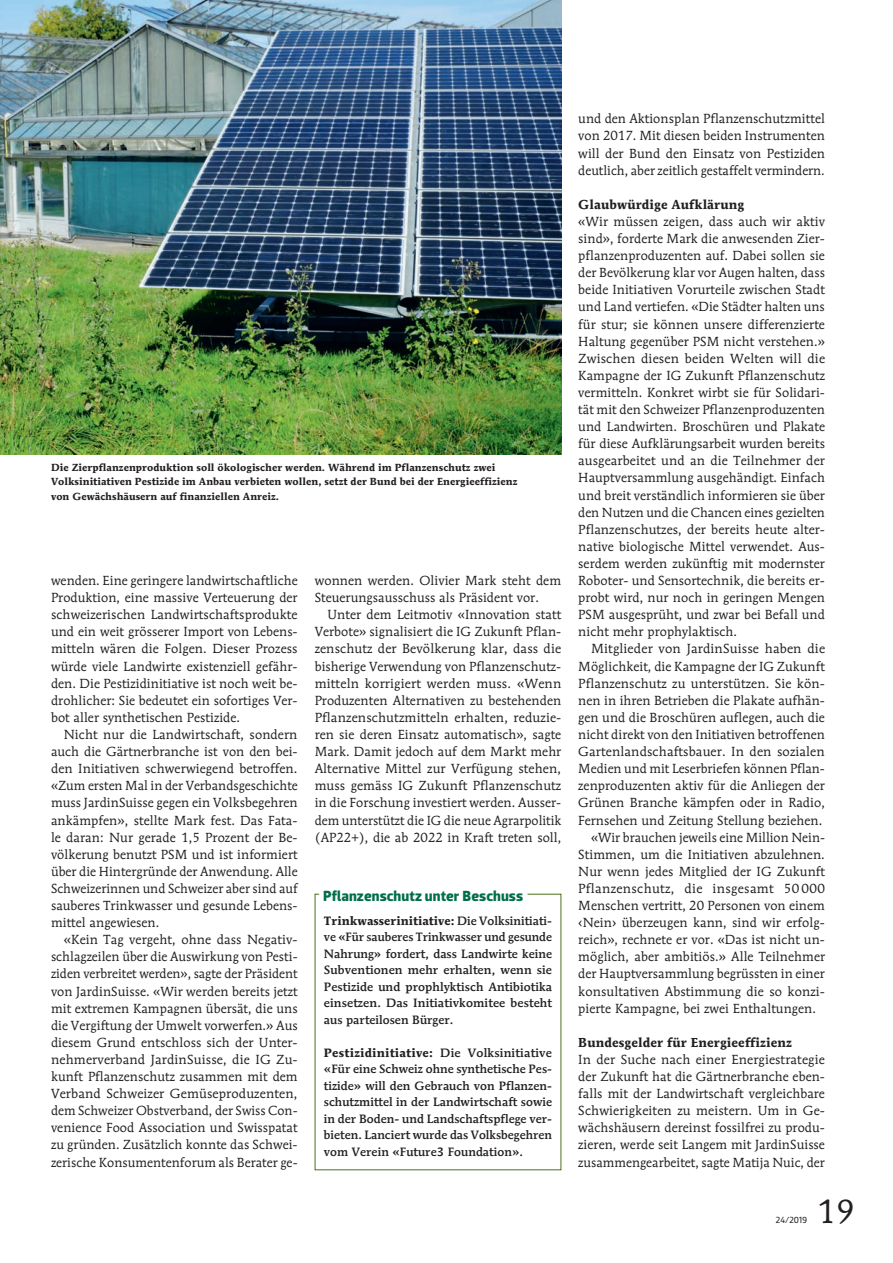
<style>
.page{position:relative;width:893px;height:1263px;background:#fff}
.page>*{position:absolute;margin:0;border:0;box-sizing:border-box;transform-origin:0 0}
.t1{font:33px "Mendoza Roman";color:#231f20}
.t2{font:700 15px "Dobra";letter-spacing:.005em;color:#006f47}
.t3{font:13.05px/17.1px "Mendoza Roman";letter-spacing:.005em;color:#231f20;text-align:justify}
.t4{font:13.05px "Mendoza Roman";letter-spacing:.025em;color:#231f20}
.t5{font:700 12.9px "Mendoza Roman";letter-spacing:.005em;color:#231f20}
.t6{font:500 12px/16.5px "Mendoza Roman";letter-spacing:.005em;color:#231f20;text-align:justify}
.t7{font:700 10.2px/14.2px "Mendoza Roman";letter-spacing:.005em;color:#231f20}
.t8{font:9px "Dobra";color:#231f20}
.s1{font-weight:700}
</style>
<div class="page">
<img style="left:0;top:0;width:561px;height:455px">
<p class="t7" style="left:51px;top:460px;width:468px">Die Zierpflanzenproduktion soll ökologischer werden. Während im Pflanzenschutz zwei<br>Volksinitiativen Pestizide im Anbau verbieten wollen, setzt der Bund bei der Energieeffizienz von Gewächshäusern auf finanziellen Anreiz.</p>
<p class="t3" style="left:51px;top:572px;width:248px">wenden. Eine geringere landwirtschaftliche Produktion, eine massive Verteuerung der schweizerischen Landwirtschaftsprodukte und ein weit grösserer Import von Lebens&shy;mitteln wären die Folgen. Dieser Prozess würde viele Landwirte existenziell gefähr&shy;den. Die Pestizidinitiative ist noch weit be&shy;drohlicher: Sie bedeutet ein sofortiges Ver&shy;bot aller synthetischen Pestizide.</p>
<p class="t3" style="left:51px;top:726px;width:248px;text-indent:13px">Nicht nur die Landwirtschaft, sondern auch die Gärtnerbranche ist von den bei&shy;den Initiativen schwerwiegend betroffen. «Zum ersten Mal in der Verbandsgeschichte muss JardinSuisse gegen ein Volksbegehren ankämpfen», stellte Mark fest. Das Fata&shy;le daran: Nur gerade 1,5 Prozent der Be&shy;völkerung benutzt PSM und ist informiert über die Hintergründe der Anwendung. Alle Schweizerinnen und Schweizer aber sind auf sauberes Trinkwasser und gesunde Lebens&shy;mittel angewiesen.</p>
<p class="t3" style="left:51px;top:931px;width:248px;text-indent:13px">«Kein Tag vergeht, ohne dass Negativ&shy;schlagzeilen über die Auswirkung von Pesti&shy;ziden verbreitet werden», sagte der Präsident von JardinSuisse. «Wir werden bereits jetzt mit extremen Kampagnen übersät, die uns die Vergiftung der Umwelt vorwerfen.» Aus diesem Grund entschloss sich der Unter&shy;nehmerverband JardinSuisse, die IG Zu&shy;kunft Pflanzenschutz zusammen mit dem Verband Schweizer Gemüseproduzenten, dem Schweizer Obstverband, der Swiss Con&shy;venience Food Association und Swisspatat zu gründen. Zusätzlich konnte das Schwei&shy;zerische Konsumentenforum als Berater ge-</p>
<p class="t3" style="left:315px;top:572px;width:248px">wonnen werden. Olivier Mark steht dem<br>Steuerungsausschuss als Präsident vor.</p>
<p class="t3" style="left:315px;top:606px;width:248px;text-indent:13px">Unter dem Leitmotiv «Innovation statt Verbote» signalisiert die IG Zukunft Pflan&shy;zenschutz der Bevölkerung klar, dass die bisherige Verwendung von Pflanzenschutz&shy;mitteln korrigiert werden muss. «Wenn Produzenten Alternativen zu bestehenden Pflanzenschutzmitteln erhalten, reduzie&shy;ren sie deren Einsatz automatisch», sagte Mark. Damit jedoch auf dem Markt mehr Alternative Mittel zur Verfügung stehen, muss gemäss IG Zukunft Pflanzenschutz in die Forschung investiert werden. Ausser&shy;dem unterstützt die IG die neue Agrarpolitik (AP22+), die ab 2022 in Kraft treten soll,</p>
<p class="t2" style="left:323px;top:887px;width:202px">Pflanzenschutz unter Beschuss</p>
<p class="t6" style="left:324px;top:912px;width:230px"><span class="s1">Trinkwasserinitiative:</span> Die Volksinitiati&shy;ve «Für sauberes Trinkwasser und gesunde Nahrung» fordert, dass Landwirte keine Subventionen mehr erhalten, wenn sie Pestizide und prophlyktisch Antibiotika einsetzen. Das Initiativkomitee besteht aus parteilosen Bürger.</p>
<p class="t6" style="left:324px;top:1044px;width:230px"><span class="s1">Pestizidinitiative:</span> Die Volksinitiative «Für eine Schweiz ohne synthetische Pes&shy;tizide» will den Gebrauch von Pflanzen&shy;schutzmittel in der Landwirtschaft sowie in der Boden- und Landschaftspflege ver&shy;bieten. Lanciert wurde das Volksbegehren vom Verein «Future3 Foundation».</p>
<p class="t3" style="left:578px;top:110px;width:248px">und den Aktionsplan Pflanzenschutzmittel von 2017. Mit diesen beiden Instrumenten will der Bund den Einsatz von Pestiziden deutlich, aber zeitlich gestaffelt vermindern.</p>
<p class="t5" style="left:578px;top:196px;width:167px">Glaubwürdige Aufklärung</p>
<p class="t3" style="left:578px;top:213px;width:248px">«Wir müssen zeigen, dass auch wir aktiv sind», forderte Mark die anwesenden Zier&shy;pflanzenproduzenten auf. Dabei sollen sie der Bevölkerung klar vor Augen halten, dass beide Initiativen Vorurteile zwischen Stadt und Land vertiefen. «Die Städter halten uns für stur; sie können unsere differenzierte Haltung gegenüber PSM nicht verstehen.» Zwischen diesen beiden Welten will die Kampagne der IG Zukunft Pflanzenschutz vermitteln. Konkret wirbt sie für Solidari&shy;tät mit den Schweizer Pflanzenproduzenten und Landwirten. Broschüren und Plakate für diese Aufklärungsarbeit wurden bereits ausgearbeitet und an die Teilnehmer der Hauptversammlung ausgehändigt. Einfach und breit verständlich informieren sie über den Nutzen und die Chancen eines gezielten Pflanzenschutzes, der bereits heute alter&shy;native biologische Mittel verwendet. Aus&shy;serdem werden zukünftig mit modernster Roboter- und Sensortechnik, die bereits er&shy;probt wird, nur noch in geringen Mengen PSM ausgesprüht, und zwar bei Befall und nicht mehr prophylaktisch.</p>
<p class="t3" style="left:591px;top:640px;width:236px">Mitglieder von JardinSuisse haben die</p>
<p class="t3" style="left:578px;top:657px;width:248px">Möglichkeit, die Kampagne der IG Zukunft</p>
<p class="t3" style="left:578px;top:674px;width:248px">Pflanzenschutz zu unterstützen. Sie kön-</p>
<p class="t3" style="left:578px;top:692px;width:248px">nen in ihren Betrieben die Plakate aufhän-</p>
<p class="t3" style="left:578px;top:709px;width:248px">gen und die Broschüren auflegen, auch die</p>
<p class="t3" style="left:578px;top:726px;width:248px">nicht direkt von den Initiativen betroffenen</p>
<p class="t3" style="left:578px;top:743px;width:248px">Gartenlandschaftsbauer. In den sozialen</p>
<p class="t3" style="left:578px;top:760px;width:248px">Medien und mit Leserbriefen können Pflan-</p>
<p class="t3" style="left:578px;top:777px;width:248px">zenproduzenten aktiv für die Anliegen der</p>
<p class="t3" style="left:578px;top:794px;width:248px">Grünen Branche kämpfen oder in Radio,</p>
<p class="t3" style="left:578px;top:811px;width:245px">Fernsehen und Zeitung Stellung beziehen.</p>
<p class="t3" style="left:591px;top:828px;width:236px">«Wir brauchen jeweils eine Million Nein-</p>
<p class="t3" style="left:578px;top:845px;width:248px">Stimmen, um die Initiativen abzulehnen.</p>
<p class="t3" style="left:578px;top:863px;width:248px">Nur wenn jedes Mitglied der IG Zukunft</p>
<p class="t4" style="left:578px;top:880px;width:248px">Pflanzenschutz, die insgesamt 50 000</p>
<p class="t3" style="left:578px;top:897px;width:248px">Menschen vertritt, 20 Personen von einem</p>
<p class="t3" style="left:578px;top:914px;width:248px">‹Nein› überzeugen kann, sind wir erfolg-</p>
<p class="t3" style="left:578px;top:931px;width:248px">reich», rechnete er vor. «Das ist nicht un-</p>
<p class="t3" style="left:578px;top:948px;width:248px">möglich, aber ambitiös.» Alle Teilnehmer</p>
<p class="t3" style="left:578px;top:965px;width:248px">der Hauptversammlung begrüssten in einer</p>
<p class="t3" style="left:578px;top:982px;width:248px">konsultativen Abstimmung die so konzi-</p>
<p class="t3" style="left:578px;top:999px;width:239px">pierte Kampagne, bei zwei Enthaltungen.</p>
<p class="t5" style="left:578px;top:1034px;width:215px">Bundesgelder für Energieeffizienz</p>
<p class="t3" style="left:578px;top:1051px;width:248px">In der Suche nach einer Energiestrategie der Zukunft hat die Gärtnerbranche eben&shy;falls mit der Landwirtschaft vergleichbare Schwierigkeiten zu meistern. Um in Ge&shy;wächshäusern dereinst fossilfrei zu produ&shy;zieren, werde seit Langem mit JardinSuisse zusammengearbeitet, sagte Matija Nuic, der</p>
<p class="t8" style="left:776px;top:1214px;width:33px">24/2019</p>
<h1 class="t1" style="left:817px;top:1191px;width:39px">19</h1>
</div>
